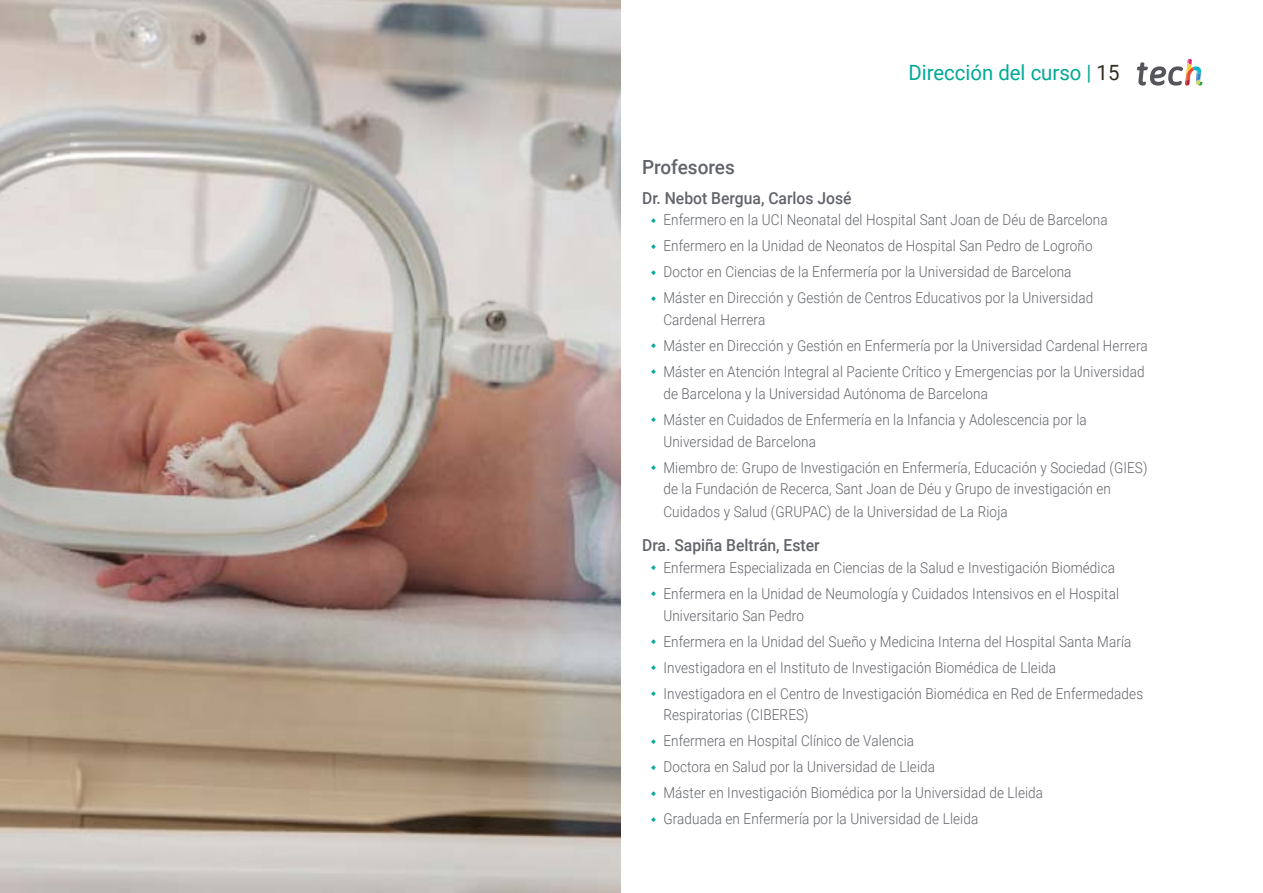
<style>
.page{position:relative;width:1263px;height:893px;background:#fff}
.page>*{position:absolute;margin:0;border:0;box-sizing:border-box;transform-origin:0 0}
.t1{font:21px "Roboto";color:#00a996}
.t2{font:500 19.5px "Roboto";color:#61646a}
.t3{font:500 16.5px "Roboto";color:#61646a;scale:.95 1}
.t4{font:300 15px/26px "Roboto";letter-spacing:.01em;color:#61646a;scale:.9 1}
.s1{color:#312e20}
</style>
<div class="page">
<img style="left:0;top:0;width:621px;height:893px">
<svg style="left:1137px;top:59px;width:65px;height:27px"></svg>
<h1 class="t1" style="left:908px;top:57px;width:213px">Dirección del curso | <span class="s1">15</span></h1>
<h2 class="t2" style="left:642px;top:154px;width:94px">Profesores</h2>
<p class="t3" style="left:642px;top:186px;width:222px">Dr. Nebot Bergua, Carlos José</p>
<p class="t4" style="left:663px;top:206px;width:495px">Enfermero en la UCI Neonatal del Hospital Sant Joan de Déu de Barcelona Enfermero en la Unidad de Neonatos de Hospital San Pedro de Logroño Doctor en Ciencias de la Enfermería por la Universidad de Barcelona Máster en Dirección y Gestión de Centros Educativos por la Universidad</p>
<p class="t4" style="left:663px;top:306px;width:540px">Cardenal Herrera<br>Máster en Dirección y Gestión en Enfermería por la Universidad Cardenal Herrera<br>Máster en Atención Integral al Paciente Crítico y Emergencias por la Universidad</p>
<p class="t4" style="left:663px;top:380px;width:472px">de Barcelona y la Universidad Autónoma de Barcelona<br>Máster en Cuidados de Enfermería en la Infancia y Adolescencia por la</p>
<p class="t4" style="left:663px;top:428px;width:539px">Universidad de Barcelona<br>Miembro de: Grupo de Investigación en Enfermería, Educación y Sociedad (GIES)</p>
<p class="t4" style="left:663px;top:477px;width:499px;line-height:22.5px">de la Fundación de Recerca, Sant Joan de Déu y Grupo de investigación en<br>Cuidados y Salud (GRUPAC) de la Universidad de La Rioja</p>
<p class="t3" style="left:642px;top:534px;width:188px">Dra. Sapiña Beltrán, Ester</p>
<p class="t4" style="left:663px;top:554px;width:508px">Enfermera Especializada en Ciencias de la Salud e Investigación Biomédica<br>Enfermera en la Unidad de Neumología y Cuidados Intensivos en el Hospital</p>
<p class="t4" style="left:663px;top:602px;width:535px">Universitario San Pedro<br>Enfermera en la Unidad del Sueño y Medicina Interna del Hospital Santa María Investigadora en el Instituto de Investigación Biomédica de Lleida<br>Investigadora en el Centro de Investigación Biomédica en Red de Enfermedades</p>
<p class="t4" style="left:663px;top:701px;width:423px">Respiratorias (CIBERES)<br>Enfermera en Hospital Clínico de Valencia<br>Doctora en Salud por la Universidad de Lleida<br>Máster en Investigación Biomédica por la Universidad de Lleida Graduada en Enfermería por la Universidad de Lleida</p>
</div>
